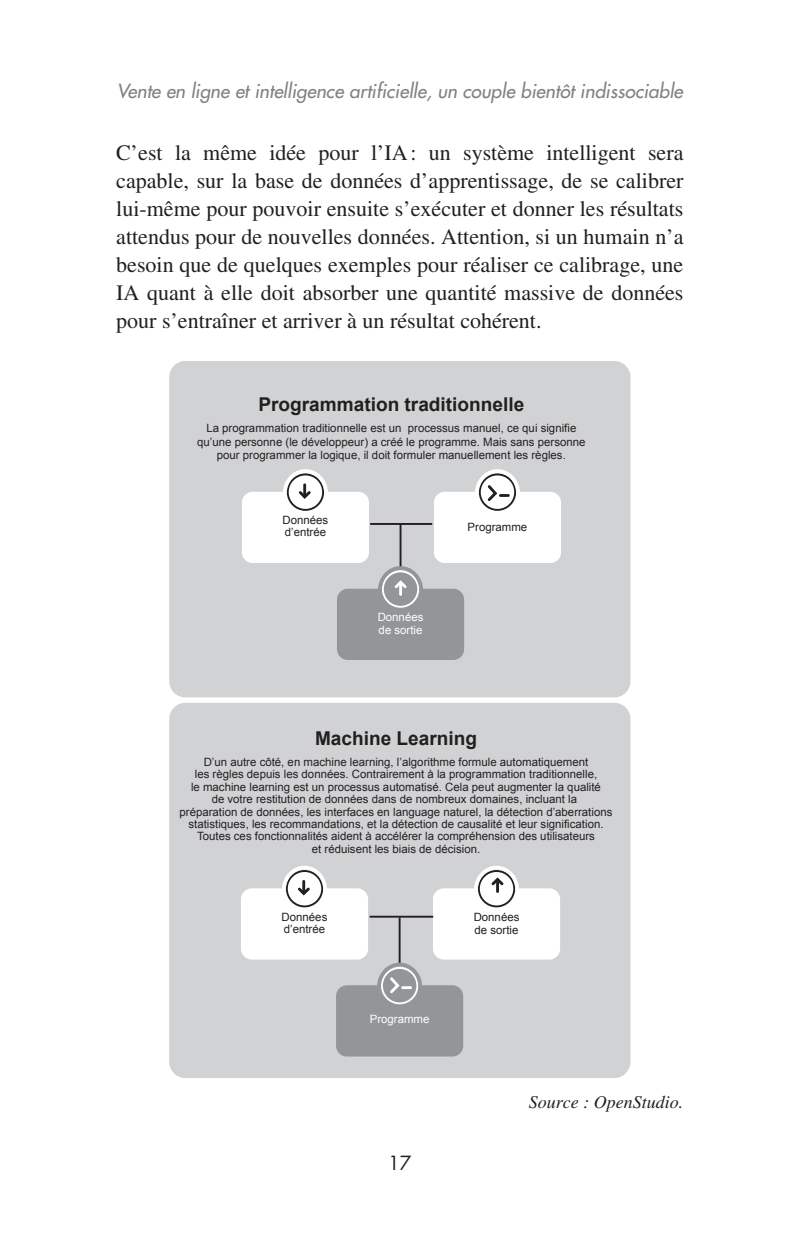
<style>
.page{position:relative;width:794px;height:1248px;background:#fff}
.page>*{position:absolute;margin:0;border:0;box-sizing:border-box;transform-origin:0 0}
.dev_p_ss_retrait{font:22px/28px "Times LT Std";color:#231f20;text-align:justify}
.t1{font:italic 500 19px "Futura Std";color:#808285}
.t2{font:700 19px "Arial";color:#231f20}
.t3{font:19px "Futura Std";color:#231f20}
.Figure_source{font:italic 18px "Times LT Std";color:#231f20}
.t4{font:11.4px/12.4px "Arial";color:#231f20}
.t5{font:11.4px/12.4px "Arial";color:#fff}
</style>
<div class="page">
<div style="left:169px;top:361px;width:461px;height:336px;background:#d1d2d4;border-radius:16px"></div>
<div style="left:169px;top:702px;width:461px;height:375px;background:#d1d2d4;border-radius:16px"></div>
<div style="left:337px;top:588px;width:127px;height:72px;background:#939598;border-radius:11px"></div>
<div style="left:242px;top:491px;width:127px;height:72px;background:#fff;border-radius:11px"></div>
<svg style="left:288px;top:474px;width:35px;height:36px"></svg>
<div style="left:287px;top:473px;width:37px;height:38px;border:2px solid #231f20;border-radius:50%"></div>
<div style="left:434px;top:491px;width:127px;height:72px;background:#fff;border-radius:11px"></div>
<svg style="left:480px;top:474px;width:35px;height:36px"></svg>
<div style="left:479px;top:473px;width:37px;height:38px;border:2px solid #231f20;border-radius:50%"></div>
<div style="left:382px;top:570px;width:37px;height:37px;border:2px solid #fff;border-radius:50%"></div>
<svg style="left:281px;top:469px;width:49px;height:32px"></svg>
<svg style="left:473px;top:469px;width:49px;height:34px"></svg>
<svg style="left:376px;top:564px;width:49px;height:30px"></svg>
<hr style="left:370px;top:523px;width:62px;height:2px;background:#231f20">
<hr style="left:399px;top:524px;width:2px;height:42px;background:#231f20">
<div style="left:336px;top:985px;width:127px;height:71px;background:#939598;border-radius:11px"></div>
<div style="left:241px;top:888px;width:127px;height:71px;background:#fff;border-radius:11px"></div>
<div style="left:286px;top:870px;width:37px;height:37px;border:2px solid #231f20;border-radius:50%"></div>
<div style="left:433px;top:888px;width:127px;height:71px;background:#fff;border-radius:11px"></div>
<div style="left:478px;top:870px;width:37px;height:37px;border:2px solid #231f20;border-radius:50%"></div>
<div style="left:381px;top:966px;width:37px;height:38px;border:2px solid #fff;border-radius:50%"></div>
<svg style="left:280px;top:865px;width:49px;height:32px"></svg>
<hr style="left:370px;top:915px;width:63px;height:2px;background:#231f20">
<hr style="left:399px;top:917px;width:1px;height:45px;background:#231f20">
<svg style="left:472px;top:865px;width:49px;height:28px"></svg>
<svg style="left:375px;top:960px;width:49px;height:35px"></svg>
<h2 class="t1" style="left:117px;top:79px;width:567px">Vente en ligne et intelligence artificielle, un couple bientôt indissociable</h2>
<p class="dev_p_ss_retrait" style="left:116px;top:138px;width:569px">C’est la même idée pour l’IA: un système intelligent sera capable, sur la base de données d’apprentissage, de se calibrer lui-même pour pouvoir ensuite s’exécuter et donner les résultats attendus pour de nouvelles données. Attention, si un humain n’a besoin que de quelques exemples pour réaliser ce calibrage, une IA quant à elle doit absorber une quantité massive de données pour s’entraîner et arriver à un résultat cohérent.</p>
<p class="t2" style="left:258px;top:391px;width:267px">Programmation traditionnelle</p>
<p class="t4" style="left:197px;top:421px;width:390px;line-height:13.8px;text-align:center">La programmation traditionnelle est un processus manuel, ce qui signifie qu’une personne (le développeur) a créé le programme. Mais sans personne pour programmer la logique, il doit formuler manuellement les règles.</p>
<p class="t4" style="left:282px;top:514px;width:47px">Données d’entrée</p>
<p class="t4" style="left:467px;top:520px;width:61px">Programme</p>
<p class="t5" style="left:378px;top:611px;width:47px">Données de sortie</p>
<p class="t2" style="left:315px;top:725px;width:163px">Machine Learning</p>
<p class="t4" style="left:179px;top:756px;width:434px;text-align:center">D’un autre côté, en machine learning, l’algorithme formule automatiquement<br>les règles depuis les données. Contrairement à la programmation traditionnelle,<br>le machine learning est un processus automatisé. Cela peut augmenter la qualité<br>de votre restitution de données dans de nombreux domaines, incluant la<br>préparation de données, les interfaces en language naturel, la détection d’aberrations statistiques, les recommandations, et la détection de causalité et leur signification.<br>Toutes ces fonctionnalités aident à accélérer la compréhension des utilisateurs<br>et réduisent les biais de décision.</p>
<p class="t4" style="left:282px;top:910px;width:47px">Données d’entrée</p>
<p class="t4" style="left:473px;top:911px;width:47px">Données de sortie</p>
<p class="t5" style="left:370px;top:1013px;width:61px">Programme</p>
<h2 class="t3" style="left:388px;top:1151px;width:25px">17</h2>
<p class="Figure_source" style="left:529px;top:1092px;width:156px">Source : OpenStudio.</p>
</div>
